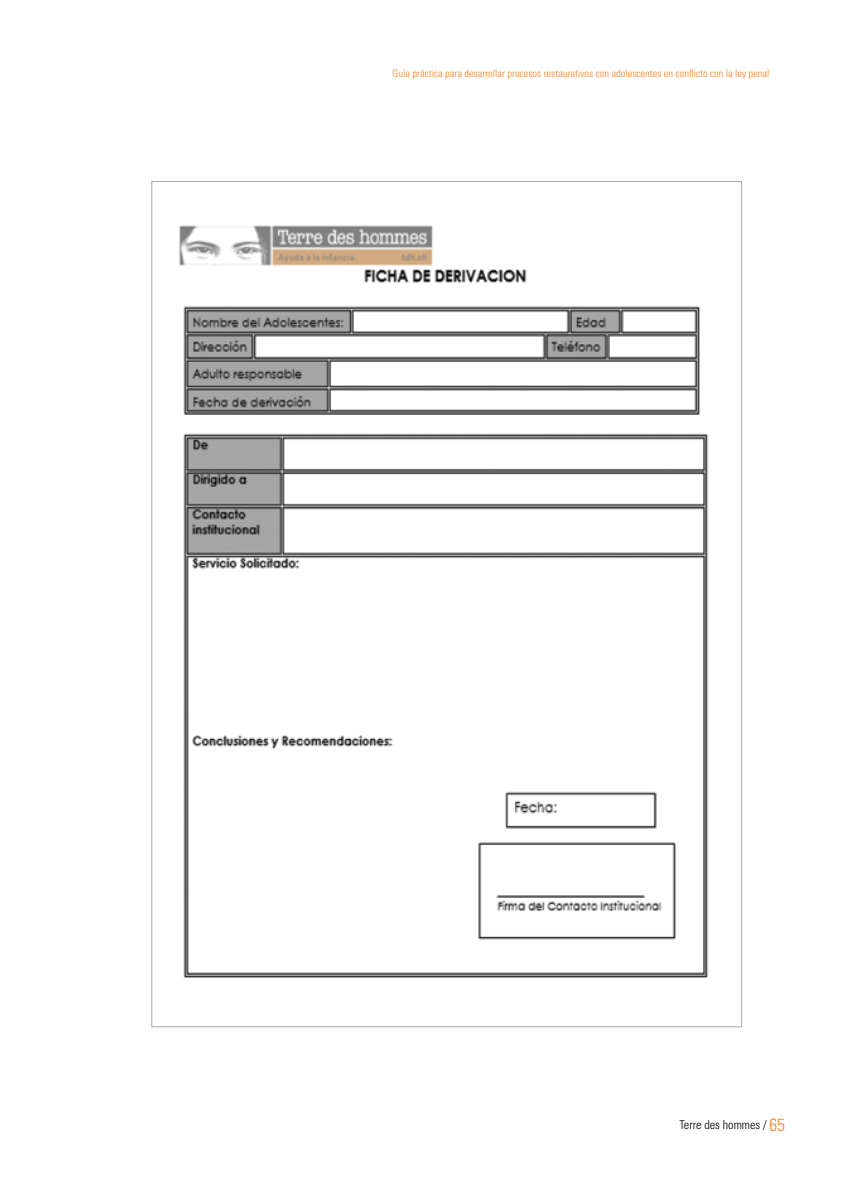
<style>
.page{position:relative;width:844px;height:1191px;background:#fff}
.page>*{position:absolute;margin:0;border:0;box-sizing:border-box;transform-origin:0 0}
.t1{font:300 condensed 17.5px "Univers LT Std";color:#f58220}
.t2{font:300 condensed 12.25px "Univers LT Std";color:#000}
.t3{font:300 condensed 10.5px "Univers LT Std";color:#f58220}
</style>
<div class="page">
<img style="left:151px;top:213px;width:592px;height:815px">
<p class="t3" style="left:392px;top:67px;width:378px">Guía práctica para desarrollar procesos restaurativos con adolescentes en conflicto con la ley penal</p>
<h1 class="t1" style="left:769px;top:1114px;width:17px">65</h1>
<p class="t2" style="left:679px;top:1117px;width:89px">Terre des hommes /</p>
</div>
